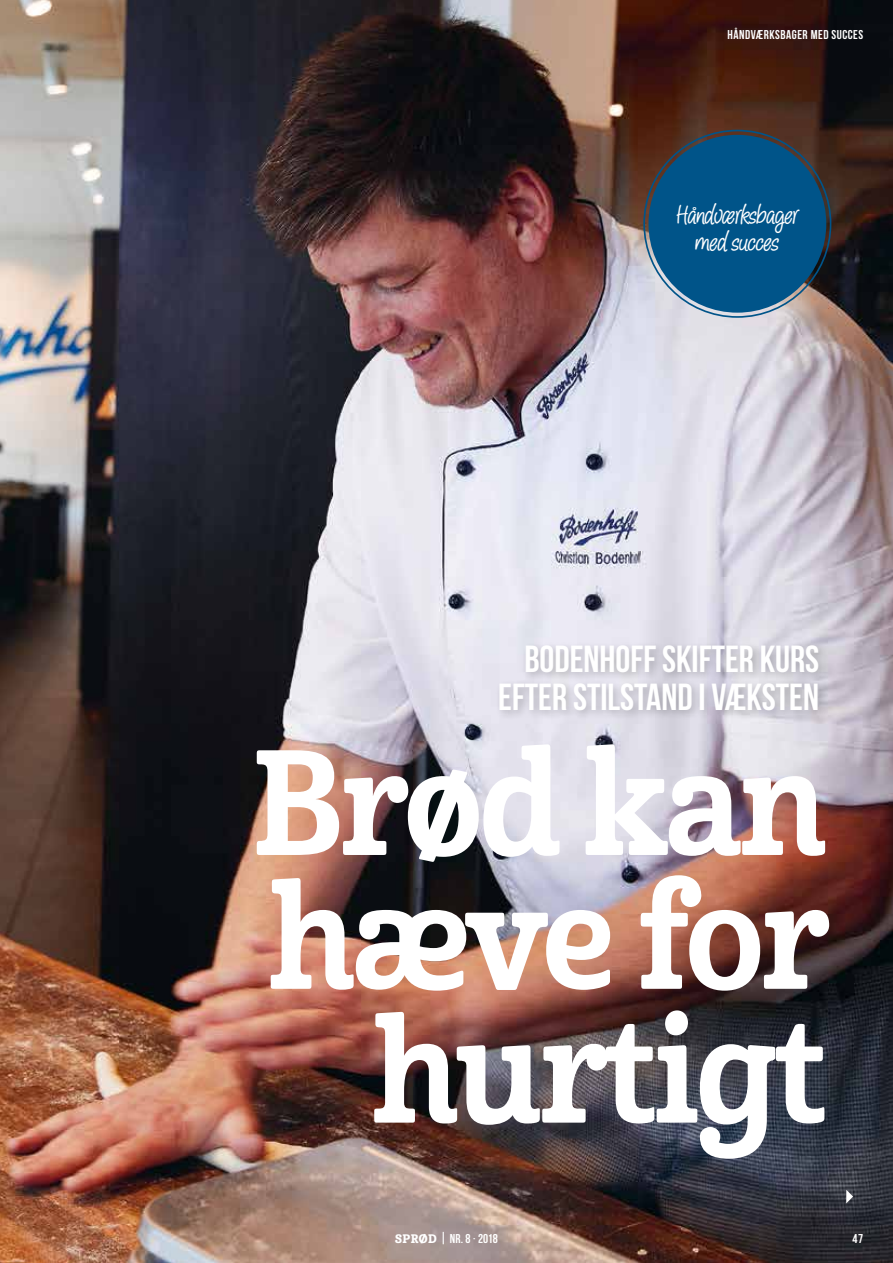
<style>
.page{position:relative;width:893px;height:1263px;background:#fff}
.page>*{position:absolute;margin:0;border:0;box-sizing:border-box;transform-origin:0 0}
.t1{font:145.05px/133.8px "Cabrito Con Bol";letter-spacing:-.02em;color:#fff;text-align:right}
.t2{font:700 37.5px/37.5px "Bebas Neue";color:#fff;text-align:right}
.t3{font:30px/27px "Pine Nuts";letter-spacing:-.02em;color:#fff;text-align:center}
.t4{font:700 12.75px "Bebas Neue";letter-spacing:.04em;color:#fff}
.s1{font-family:"Cabrito Con Ex B";font-weight:400;font-size:12px}
</style>
<div class="page">
<img style="left:0;top:0;width:893px;height:1263px">
<div style="left:495px;top:641px;width:334px;height:80px;background:#000;opacity:.25"></div>
<div style="left:648px;top:135px;width:178px;height:178px;background:#005489;border-radius:50%"></div>
<svg style="left:846px;top:1190px;width:7px;height:13px"></svg>
<svg style="left:443px;top:1232px;width:1px;height:12px"></svg>
<p class="t4" style="left:728px;top:30px;width:137px">HÅNDVÆRKSBAGER MED SUCCES</p>
<p class="t3" style="left:676px;top:203px;width:124px">Håndværksbager med succes</p>
<p class="t2" style="left:498px;top:644px;width:322px">BODENHOFF SKIFTER KURS<br>EFTER STILSTAND I VÆKSTEN</p>
<h1 class="t1" style="left:252px;top:739px;width:579px">Brød kan hæve for hurtigt</h1>
<p class="t4" style="left:395px;top:1233px;width:104px"><span class="s1">SPRØD</span> NR. 8 · 2018</p>
<p class="t4" style="left:853px;top:1233px;width:12px">47</p>
</div>
